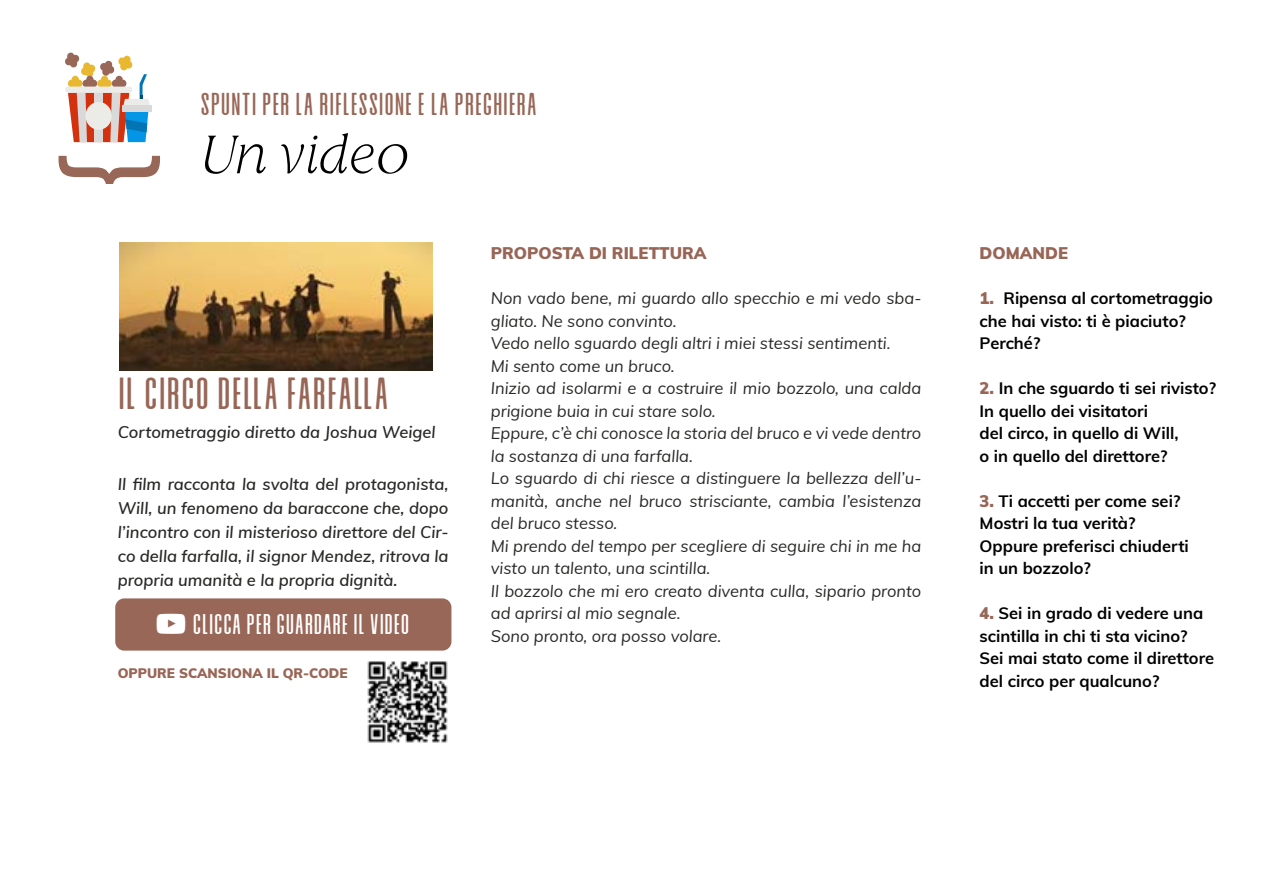
<style>
.page{position:relative;width:1263px;height:893px;background:#fff}
.page>*{position:absolute;margin:0;border:0;box-sizing:border-box;transform-origin:0 0}
.t1{font:italic 100 53.7px "Restora";letter-spacing:-.01em;color:#000}
.t2{font:45px "Alvaro Condensed";color:#986657}
.t3{font:31.65px "Alvaro Condensed";color:#986757}
.t4{font:28.5px "Alvaro Condensed";color:#fff}
.t5{font:italic 16.5px/22.5px "Muli";color:#282827}
.t6{font:700 16.5px/22.5px "Muli";color:#000}
.t7{font:italic 600 16.5px/24px "Muli";color:#282827;text-align:justify}
.t8{font:900 16.5px "Muli";color:#986657}
.t9{font:900 13.5px "Muli";color:#986657}
.s1{font-weight:900;color:#986657}
</style>
<div class="page">
<div style="left:115px;top:598px;width:336px;height:53px;background:#986757;border-radius:9px"></div>
<img style="left:120px;top:242px;width:312px;height:129px">
<img style="left:367px;top:661px;width:81px;height:82px">
<div style="left:122px;top:105px;width:29px;height:6px;background:#d9d9d9"></div>
<svg style="left:65px;top:53px;width:85px;height:89px"></svg>
<svg style="left:58px;top:155px;width:102px;height:29px"></svg>
<h3 class="t3" style="left:200px;top:94px;width:339px">SPUNTI PER LA RIFLESSIONE E LA PREGHIERA</h3>
<h1 class="t1" style="left:200px;top:122px;width:210px">Un video</h1>
<h2 class="t2" style="left:118px;top:380px;width:273px">IL CIRCO DELLA FARFALLA</h2>
<p class="t7" style="left:118px;top:419px;width:319px">Cortometraggio diretto da Joshua Weigel</p>
<p class="t7" style="left:118px;top:472px;width:332px">Il film racconta la svolta del protagonista, Will, un fenomeno da baraccone che, dopo l’incontro con il misterioso direttore del Cir&shy;co della farfalla, il signor Mendez, ritrova la propria umanità e la propria dignità.</p>
<h3 class="t4" style="left:193px;top:615px;width:219px">CLICCA PER GUARDARE IL VIDEO</h3>
<p class="t9" style="left:118px;top:663px;width:231px">OPPURE SCANSIONA IL QR-CODE</p>
<p class="t8" style="left:491px;top:241px;width:217px">PROPOSTA DI RILETTURA</p>
<p class="t5" style="left:491px;top:286px;width:432px">Non vado bene, mi guardo allo specchio e mi vedo sba&shy;gliato. Ne sono convinto.<br>Vedo nello sguardo degli altri i miei stessi sentimenti.<br>Mi sento come un bruco.<br>Inizio ad isolarmi e a costruire il mio bozzolo, una calda prigione buia in cui stare solo.<br>Eppure, c’è chi conosce la storia del bruco e vi vede dentro la sostanza di una farfalla.<br>Lo sguardo di chi riesce a distinguere la bellezza dell’u&shy;manità, anche nel bruco strisciante, cambia l’esistenza del bruco stesso.<br>Mi prendo del tempo per scegliere di seguire chi in me ha visto un talento, una scintilla.<br>Il bozzolo che mi ero creato diventa culla, sipario pronto ad aprirsi al mio segnale.<br>Sono pronto, ora posso volare.</p>
<p class="t8" style="left:980px;top:241px;width:90px">DOMANDE</p>
<p class="t6" style="left:980px;top:286px;width:235px"><span class="s1">1.</span> Ripensa al cortometraggio che hai visto: ti è piaciuto?<br>Perché?</p>
<p class="t6" style="left:980px;top:376px;width:238px"><span class="s1">2.</span> In che sguardo ti sei rivisto?<br>In quello dei visitatori<br>del circo, in quello di Will,<br>o in quello del direttore?</p>
<p class="t6" style="left:980px;top:489px;width:211px"><span class="s1">3.</span> Ti accetti per come sei?<br>Mostri la tua verità?<br>Oppure preferisci chiuderti in un bozzolo?</p>
<p class="t6" style="left:980px;top:601px;width:236px"><span class="s1">4.</span> Sei in grado di vedere una scintilla in chi ti sta vicino?<br>Sei mai stato come il direttore del circo per qualcuno?</p>
</div>
